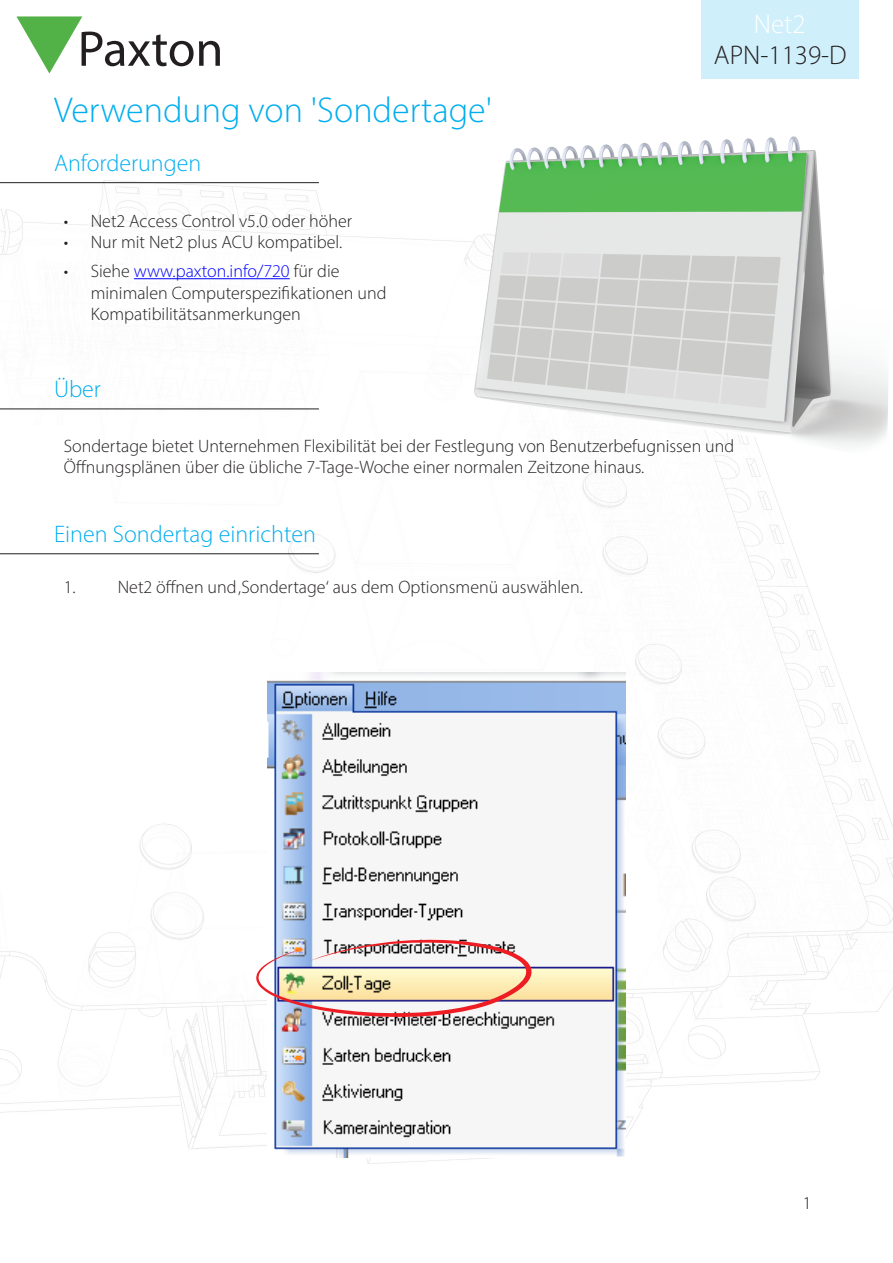
<style>
.page{position:relative;width:893px;height:1263px;background:#fff}
.page>*{position:absolute;margin:0;border:0;box-sizing:border-box;transform-origin:0 0}
.AN_Title{font:300 36px "Myriad Pro";color:#00aeef}
.AN_Title-2{font:300 27px "Myriad Pro";color:#231f20}
.AN_Title-3{font:300 27px "Myriad Pro";color:#fff}
.Section_title{font:300 24px "Myriad Pro";color:#00aeef}
.Text{font:300 18px/21.6px "Myriad Pro";color:#231f20}
.s1{color:#00f}
</style>
<div class="page">
<svg style="left:16px;top:16px;width:204px;height:58px"></svg>
<img style="left:0;top:180px;width:893px;height:984px">
<img style="left:474px;top:136px;width:419px;height:324px">
<img style="left:267px;top:673px;width:359px;height:484px">
<hr style="left:134px;top:278px;width:156px;height:1px;background:#00f">
<div style="left:702px;top:0;width:157px;height:79px;background:#cfeffb"></div>
<hr style="left:0;top:182px;width:319px;height:1px;background:#231f20">
<hr style="left:0;top:409px;width:319px;height:1px;background:#231f20">
<hr style="left:0;top:553px;width:319px;height:1px;background:#231f20">
<svg style="left:256px;top:939px;width:276px;height:78px"></svg>
<p class="AN_Title-3" style="left:754px;top:8px;width:53px">Net2</p>
<p class="AN_Title" style="left:54px;top:89px;width:440px">Verwendung von 'Sondertage'</p>
<p class="Section_title" style="left:54px;top:148px;width:149px">Anforderungen</p>
<p class="Text" style="left:64px;top:210px;width:290px">• Net2 Access Control v5.0 oder höher</p>
<p class="Text" style="left:64px;top:231px;width:280px">• Nur mit Net2 plus ACU kompatibel.</p>
<p class="Text" style="left:91px;top:260px;width:297px;text-indent:-27px">• Siehe <span class="s1">www.paxton.info/720</span> für die minimalen Computerspezifikationen und<br>Kompatibilitätsanmerkungen</p>
<p class="Section_title" style="left:54px;top:375px;width:48px">Über</p>
<p class="AN_Title-2" style="left:714px;top:39px;width:134px">APN-1139-D</p>
<p class="Text" style="left:64px;top:435px;width:672px">Sondertage bietet Unternehmen Flexibilität bei der Festlegung von Benutzerbefugnissen und<br>Öffnungsplänen über die übliche 7-Tage-Woche einer normalen Zeitzone hinaus.</p>
<p class="Section_title" style="left:54px;top:519px;width:263px">Einen Sondertag einrichten</p>
<p class="Text" style="left:64px;top:576px;width:521px">1. Net2 öffnen und ‚Sondertage‘ aus dem Optionsmenü auswählen.</p>
<p class="Text" style="left:803px;top:1192px;width:10px">1</p>
</div>
